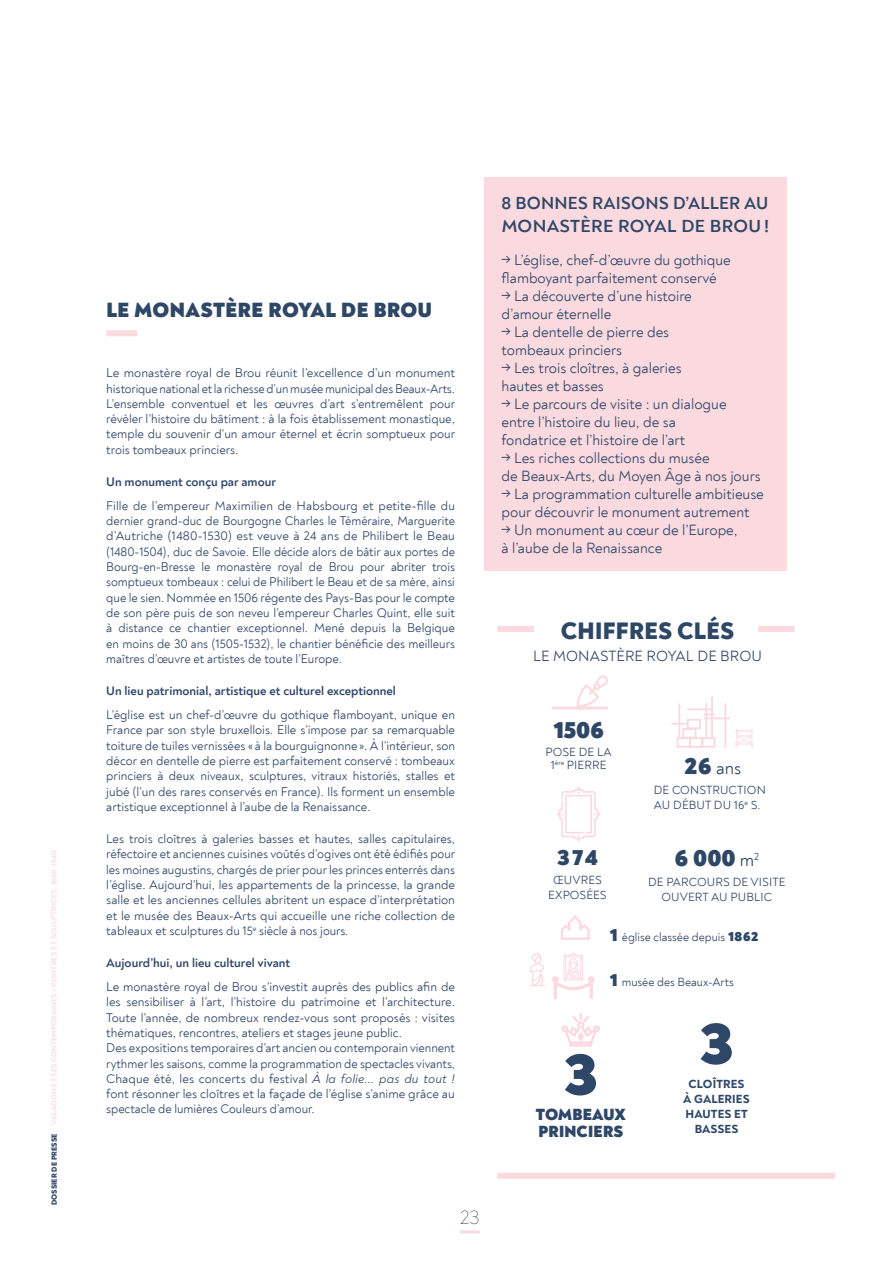
<style>
.page{position:relative;width:893px;height:1263px;background:#fff}
.page>*{position:absolute;margin:0;border:0;box-sizing:border-box;transform-origin:0 0}
.t1{font:900 60px "Noah";color:#2f4767}
.t2{font:800 24px "Noah";letter-spacing:.01em;color:#2f4767}
.t3{font:900 24px "Noah";color:#2f4767}
.t4{font:900 22.5px "Noah";color:#2f4767}
.t5{font:900 21px "Noah";letter-spacing:.02em;color:#2f4767}
.t6{font:100 19.5px "Noah";color:#000}
.t7{font:700 18px/22.5px "Noah";letter-spacing:.01em;color:#2f4767}
.t8{font:18px "Noah";color:#2f4767}
.t9{font:900 16.5px/16.5px "Noah";letter-spacing:.01em;color:#2f4767}
.t10{font:15px/18px "Noah";color:#2f4767}
.t11{font:12.75px/15.3px "Noah";color:#2f4767;text-align:justify}
.t12{font:700 12.75px "Noah";color:#2f4767}
.t13{font:12px/15px "Noah";letter-spacing:.01em;color:#2f4767;text-align:center}
.t14{font:800 12px/15px "Noah";letter-spacing:.01em;color:#2f4767;text-align:center}
.t15{font:700 7.5px "Noah";letter-spacing:.02em;color:#fad9df}
.t16{font:800 7.5px "Noah";letter-spacing:.01em;color:#2f4767}
.s1{font-style:italic}
.s2{font-weight:900;font-size:24px}
.s3{font-weight:400;font-size:18px}
.s4{font-weight:900;font-size:18px}
.s5{font-weight:900;font-size:13.5px}
</style>
<div class="page">
<hr style="left:460px;top:1230px;width:20px;height:3px;background:#fad9df">
<div style="left:485px;top:178px;width:302px;height:393px;background:#fad9df"></div>
<div style="left:106px;top:330px;width:31px;height:6px;background:#fad9df"></div>
<svg style="left:561px;top:915px;width:29px;height:25px"></svg>
<div style="left:497px;top:626px;width:37px;height:6px;background:#fad9df"></div>
<div style="left:758px;top:626px;width:36px;height:6px;background:#fad9df"></div>
<div style="left:497px;top:1173px;width:338px;height:6px;background:#fad9df"></div>
<svg style="left:561px;top:1013px;width:39px;height:34px"></svg>
<svg style="left:556px;top:787px;width:45px;height:55px"></svg>
<hr style="left:552px;top:706px;width:56px;height:3px;background:#fad9df">
<div style="left:677px;top:737px;width:14px;height:11px;border:2px solid #fad9df"></div>
<div style="left:682px;top:728px;width:14px;height:10px;border:2px solid #fad9df"></div>
<div style="left:687px;top:719px;width:14px;height:10px;border:2px solid #fad9df"></div>
<div style="left:689px;top:737px;width:14px;height:11px;border:2px solid #fad9df"></div>
<div style="left:701px;top:737px;width:14px;height:11px;border:2px solid #fad9df"></div>
<hr style="left:705px;top:703px;width:2px;height:35px;background:#fad9df">
<hr style="left:724px;top:703px;width:2px;height:44px;background:#fad9df">
<hr style="left:678px;top:703px;width:2px;height:35px;background:#fad9df">
<hr style="left:711px;top:696px;width:2px;height:42px;background:#fad9df">
<hr style="left:704px;top:717px;width:26px;height:2px;background:#fad9df">
<svg style="left:671px;top:723px;width:16px;height:2px"></svg>
<hr style="left:687px;top:708px;width:26px;height:2px;background:#fad9df">
<svg style="left:577px;top:675px;width:31px;height:32px"></svg>
<svg style="left:552px;top:952px;width:43px;height:47px"></svg>
<svg style="left:529px;top:953px;width:17px;height:33px"></svg>
<svg style="left:735px;top:729px;width:19px;height:19px"></svg>
<p class="t15" style="left:49px;top:1124px;width:276px;rotate:-90deg">VALADON ET SES CONTEMPORAINES / PEINTRES ET SCULPTRICES, 1880-1940</p>
<p class="t16" style="left:49px;top:1205px;width:73px;rotate:-90deg">DOSSIER DE PRESSE</p>
<h3 class="t5" style="left:106px;top:296px;width:327px">LE MONASTÈRE ROYAL DE BROU</h3>
<p class="t11" style="left:106px;top:365px;width:350px">Le monastère royal de Brou réunit l’excellence d’un monument historique national et la richesse d’un musée municipal des Beaux-Arts.<br>L’ensemble conventuel et les œuvres d’art s’entremêlent pour révéler l’histoire du bâtiment : à la fois établissement monastique, temple du souvenir d’un amour éternel et écrin somptueux pour trois tombeaux princiers.</p>
<p class="t12" style="left:106px;top:474px;width:171px">Un monument conçu par amour</p>
<p class="t11" style="left:106px;top:498px;width:350px">Fille de l’empereur Maximilien de Habsbourg et petite-fille du dernier grand-duc de Bourgogne Charles le Téméraire, Marguerite d’Autriche (1480-1530) est veuve à 24 ans de Philibert le Beau (1480-1504), duc de Savoie. Elle décide alors de bâtir aux portes de Bourg-en-Bresse le monastère royal de Brou pour abriter trois somptueux tombeaux : celui de Philibert le Beau et de sa mère, ainsi que le sien. Nommée en 1506 régente des Pays-Bas pour le compte de son père puis de son neveu l’empereur Charles Quint, elle suit à distance ce chantier exceptionnel. Mené depuis la Belgique en moins de 30 ans (1505-1532), le chantier bénéficie des meilleurs maîtres d’œuvre et artistes de toute l’Europe.</p>
<p class="t12" style="left:106px;top:683px;width:291px">Un lieu patrimonial, artistique et culturel exceptionnel</p>
<p class="t11" style="left:106px;top:707px;width:350px">L’église est un chef-d’œuvre du gothique flamboyant, unique en France par son style bruxellois. Elle s’impose par sa remarquable toiture de tuiles vernissées « à la bourguignonne». À l’intérieur, son décor en dentelle de pierre est parfaitement conservé : tombeaux princiers à deux niveaux, sculptures, vitraux historiés, stalles et jubé (l’un des rares conservés en France). Ils forment un ensemble artistique exceptionnel à l’aube de la Renaissance.</p>
<p class="t11" style="left:106px;top:831px;width:350px">Les trois cloîtres à galeries basses et hautes, salles capitulaires, réfectoire et anciennes cuisines voûtés d’ogives ont été édifiés pour les moines augustins, chargés de prier pour les princes enterrés dans l’église. Aujourd’hui, les appartements de la princesse, la grande salle et les anciennes cellules abritent un espace d’interprétation et le musée des Beaux-Arts qui accueille une riche collection de tableaux et sculptures du 15<sup>e</sup> siècle à nos jours.</p>
<p class="t12" style="left:106px;top:955px;width:185px">Aujourd’hui, un lieu culturel vivant</p>
<p class="t11" style="left:106px;top:979px;width:350px;text-align:left">Le monastère royal de Brou s’investit auprès des publics afin de les sensibiliser à l’art, l’histoire du patrimoine et l’architecture.<br>Toute l’année, de nombreux rendez-vous sont proposés : visites thématiques, rencontres, ateliers et stages jeune public.<br>Des expositions temporaires d’art ancien ou contemporain viennent rythmer les saisons, comme la programmation de spectacles vivants, Chaque été, les concerts du festival <span class="s1">À la folie... pas du tout ! </span>font résonner les cloîtres et la façade de l’église s’anime grâce au spectacle de lumières Couleurs d’amour.</p>
<h3 class="t7" style="left:502px;top:192px;width:269px">8 BONNES RAISONS D’ALLER AU<br>MONASTÈRE ROYAL DE BROU!</h3>
<p class="t10" style="left:502px;top:251px;width:231px">→ L’église, chef-d’œuvre du gothique flamboyant parfaitement conservé</p>
<p class="t10" style="left:502px;top:287px;width:192px">→ La découverte d’une histoire d’amour éternelle</p>
<p class="t10" style="left:502px;top:323px;width:169px">→ La dentelle de pierre des tombeaux princiers</p>
<p class="t10" style="left:502px;top:359px;width:181px">→ Les trois cloîtres, à galeries hautes et basses</p>
<p class="t10" style="left:502px;top:395px;width:226px">→ Le parcours de visite : un dialogue entre l’histoire du lieu, de sa fondatrice et l’histoire de l’art</p>
<p class="t10" style="left:502px;top:449px;width:261px">→ Les riches collections du musée<br>de Beaux-Arts, du Moyen Âge à nos jours</p>
<p class="t10" style="left:502px;top:485px;width:264px">→ La programmation culturelle ambitieuse pour découvrir le monument autrement</p>
<p class="t10" style="left:502px;top:521px;width:238px">→ Un monument au cœur de l’Europe, à l’aube de la Renaissance</p>
<h2 class="t2" style="left:561px;top:615px;width:175px">CHIFFRES CLÉS</h2>
<p class="t10" style="left:533px;top:647px;width:231px">LE MONASTÈRE ROYAL DE BROU</p>
<h2 class="t3" style="left:553px;top:714px;width:52px">1506</h2>
<p class="t13" style="left:545px;top:745px;width:68px;line-height:13.5px">POSE DE LA<br>1<sup>ère</sup> PIERRE</p>
<h3 class="t8" style="left:684px;top:757px;width:58px"><span class="s2">26</span> ans</h3>
<p class="t13" style="left:654px;top:782px;width:114px;text-align:left">DE CONSTRUCTION<br>AU DÉBUT DU 16<sup>e</sup> S.</p>
<h3 class="t4" style="left:557px;top:842px;width:42px">374</h3>
<p class="t13" style="left:548px;top:873px;width:60px">ŒUVRES<br>EXPOSÉES</p>
<h2 class="t3" style="left:675px;top:842px;width:86px">6 000 <span class="s3">m</span><sup>2</sup></h2>
<p class="t13" style="left:648px;top:874px;width:139px">DE PARCOURS DE VISITE<br>OUVERT AU PUBLIC</p>
<p class="t13" style="left:610px;top:929px;width:150px"><span class="s4">1</span> église classée depuis <span class="s5">1862</span></p>
<p class="t13" style="left:610px;top:974px;width:125px"><span class="s4">1</span> musée des Beaux-Arts</p>
<h1 class="t1" style="left:564px;top:1034px;width:35px">3</h1>
<p class="t9" style="left:536px;top:1106px;width:92px">TOMBEAUX<br>PRINCIERS</p>
<h1 class="t1" style="left:700px;top:1004px;width:35px">3</h1>
<p class="t14" style="left:683px;top:1076px;width:68px">CLOÎTRES<br>À GALERIES<br>HAUTES ET<br>BASSES</p>
<h3 class="t6" style="left:460px;top:1205px;width:21px">23</h3>
</div>
